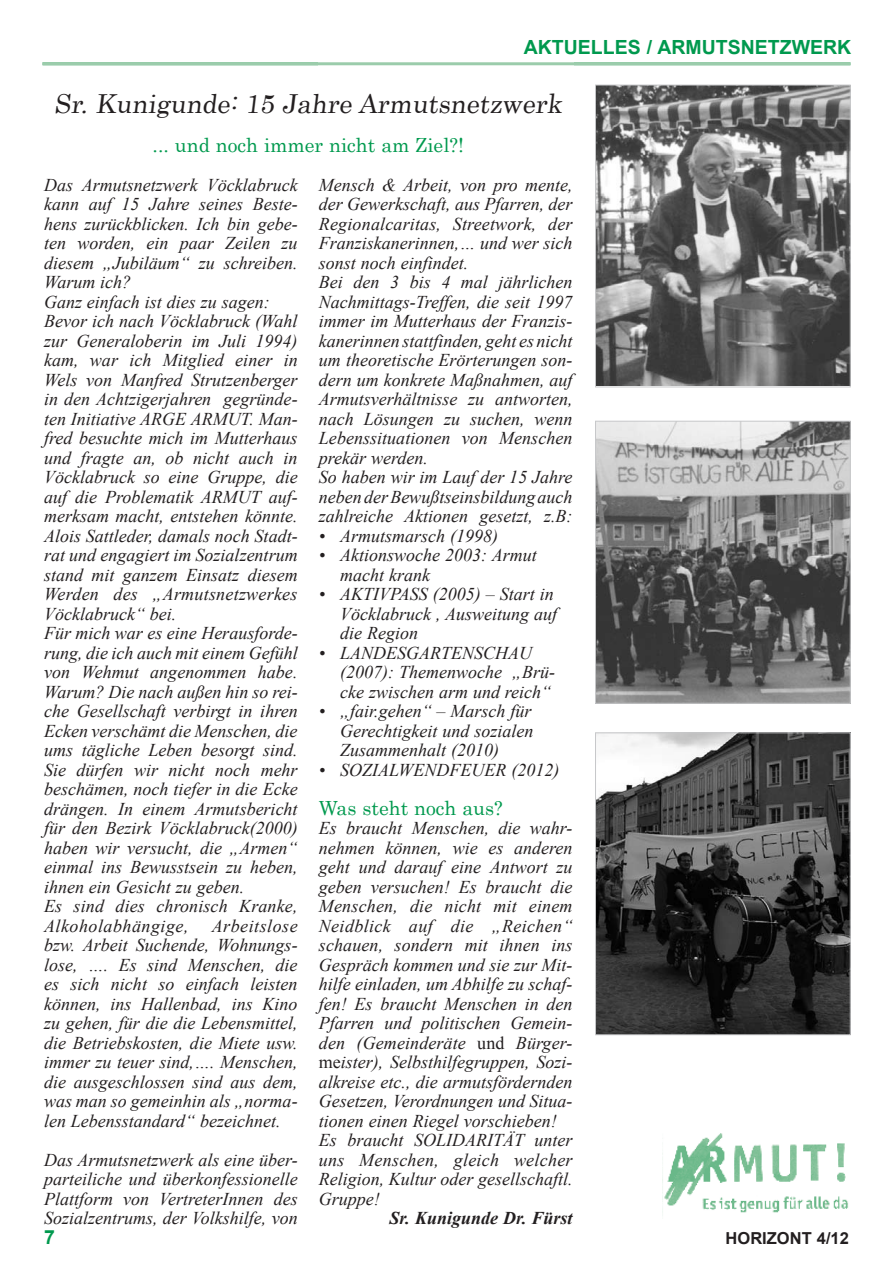
<style>
.page{position:relative;width:893px;height:1263px;background:#fff}
.page>*{position:absolute;margin:0;border:0;box-sizing:border-box;transform-origin:0 0}
.Überschrift{font:26.1px "Century";color:#231f20}
.Zwischenüberschrift{font:19.5px "Century";color:#00994e}
.Seitenrubrik{font:700 19.5px "Arial";color:#00994e}
.Seitenzahl{font:700 19.5px "Arial";color:#00994e}
.Text{font:italic 18px/19.5px "Times New Roman";color:#231f20;text-align:justify}
.Text_Aufzählung{font:italic 18px/19.5px "Times New Roman";color:#231f20}
.Text-2{font:italic 700 18px "Times New Roman";color:#231f20}
.Horizont-Seite{font:700 16.5px "Arial";color:#231f20}
.s1{font-style:normal}
</style>
<div class="page">
<hr style="left:43px;top:62px;width:807px;height:3px;background:#9bccab">
<img style="left:664px;top:1133px;width:184px;height:80px">
<img style="left:597px;top:87px;width:251px;height:298px">
<div style="left:595px;top:85px;width:255px;height:302px;border:1px solid #c7c8ca"></div>
<img style="left:597px;top:735px;width:251px;height:298px">
<div style="left:595px;top:733px;width:255px;height:302px;border:1px solid #c7c8ca"></div>
<img style="left:597px;top:423px;width:251px;height:278px">
<div style="left:595px;top:421px;width:255px;height:282px;border:1px solid #c7c8ca"></div>
<p class="Seitenrubrik" style="left:524px;top:34px;width:329px">AKTUELLES / ARMUTSNETZWERK</p>
<p class="Überschrift" style="left:54px;top:81px;width:514px">Sr. Kunigunde: 15 Jahre Armutsnetzwerk</p>
<p class="Zwischenüberschrift" style="left:153px;top:128px;width:313px">... und noch immer nicht am Ziel?!</p>
<p class="Text" style="left:44px;top:174px;width:255px">Das Armutsnetzwerk Vöcklabruck kann auf 15 Jahre seines Beste&shy;hens zurückblicken. Ich bin gebe&shy;ten worden, ein paar Zeilen zu diesem „Jubiläum“ zu schreiben.<br>Warum ich?</p>
<p class="Text" style="left:44px;top:291px;width:227px">Ganz einfach ist dies zu sagen:</p>
<p class="Text" style="left:44px;top:311px;width:255px">Bevor ich nach Vöcklabruck (Wahl zur Generaloberin im Juli 1994) kam, war ich Mitglied einer in Wels von Manfred Strutzenberger in den Achtzigerjahren gegründe&shy;ten Initiative ARGE ARMUT. Man&shy;fred besuchte mich im Mutterhaus und fragte an, ob nicht auch in Vöcklabruck so eine Gruppe, die auf die Problematik ARMUT auf&shy;merksam macht, entstehen könnte.<br>Alois Sattleder, damals noch Stadt&shy;rat und engagiert im Sozialzentrum stand mit ganzem Einsatz diesem Werden des „Armutsnetzwerkes Vöcklabruck“ bei.</p>
<p class="Text" style="left:44px;top:623px;width:255px">Für mich war es eine Herausforde&shy;rung, die ich auch mit einem Gefühl von Wehmut angenommen habe.<br>Warum? Die nach außen hin so rei&shy;che Gesellschaft verbirgt in ihren Ecken verschämt die Menschen, die ums tägliche Leben besorgt sind.<br>Sie dürfen wir nicht noch mehr beschämen, noch tiefer in die Ecke drängen. In einem Armutsbericht für den Bezirk Vöcklabruck(2000) haben wir versucht, die „Armen“ einmal ins Bewusstsein zu heben, ihnen ein Gesicht zu geben.</p>
<p class="Text" style="left:44px;top:896px;width:255px">Es sind dies chronisch Kranke,<br>Alkoholabhängige,</p>
<p class="Text" style="left:44px;top:915px;width:255px;text-indent:168px">Arbeitslose bzw. Arbeit Suchende, Wohnungs&shy;lose, …. Es sind Menschen, die es sich nicht so einfach leisten können, ins Hallenbad, ins Kino zu gehen, für die die Lebensmittel, die Betriebskosten, die Miete usw. immer zu teuer sind,…. Menschen, die ausgeschlossen sind aus dem, was man so gemeinhin als „norma&shy;len Lebensstandard“ bezeichnet.</p>
<p class="Text" style="left:44px;top:1149px;width:255px">Das Armutsnetzwerk als eine über&shy;parteiliche und überkonfessionelle Plattform von VertreterInnen des Sozialzentrums, der Volkshilfe, von</p>
<p class="Seitenzahl" style="left:44px;top:1224px;width:12px">7</p>
<p class="Text" style="left:319px;top:174px;width:255px">Mensch &amp; Arbeit, von pro mente, der Gewerkschaft, aus Pfarren, der Regionalcaritas, Streetwork, der Franziskanerinnen,… und wer sich sonst noch einfindet.</p>
<p class="Text" style="left:319px;top:272px;width:255px">Bei den 3 bis 4 mal jährlichen Nachmittags-Treffen, die seit 1997 immer im Mutterhaus der Franzis&shy;kanerinnen stattfinden, geht es nicht um theoretische Erörterungen son&shy;dern um konkrete Maßnahmen, auf Armutsverhältnisse zu antworten, nach Lösungen zu suchen, wenn Lebenssituationen von Menschen prekär werden.</p>
<p class="Text" style="left:319px;top:467px;width:255px">So haben wir im Lauf der 15 Jahre neben der Bewußtseinsbildung auch zahlreiche Aktionen gesetzt, z.B:</p>
<p class="Text_Aufzählung" style="left:319px;top:525px;width:181px">• Armutsmarsch (1998)</p>
<p class="Text_Aufzählung" style="left:340px;top:545px;width:198px;text-indent:-21px">• Aktionswoche 2003: Armut macht krank</p>
<p class="Text_Aufzählung" style="left:340px;top:584px;width:218px;text-indent:-21px">• AKTIVPASS (2005) – Start in<br>Vöcklabruck , Ausweitung auf die Region</p>
<p class="Text_Aufzählung" style="left:340px;top:642px;width:216px;text-indent:-21px">• LANDESGARTENSCHAU (2007): Themenwoche „Brü&shy;cke zwischen arm und reich“</p>
<p class="Text_Aufzählung" style="left:340px;top:701px;width:195px;text-align:justify;text-indent:-21px">• „fair.gehen“ – Marsch für Gerechtigkeit und sozialen Zusammenhalt (2010)</p>
<p class="Text_Aufzählung" style="left:319px;top:759px;width:242px">• SOZIALWENDFEUER (2012)</p>
<p class="Zwischenüberschrift" style="left:319px;top:791px;width:185px">Was steht noch aus?</p>
<p class="Text" style="left:319px;top:818px;width:255px">Es braucht Menschen, die wahr&shy;nehmen können, wie es anderen geht und darauf eine Antwort zu geben versuchen! Es braucht die Menschen, die nicht mit einem Neidblick auf die „Reichen“ schauen, sondern mit ihnen ins Gespräch kommen und sie zur Mit&shy;hilfe einladen, um Abhilfe zu schaf&shy;fen! Es braucht Menschen in den Pfarren und politischen Gemein&shy;den (Gemeinderäte <span class="s1">und</span> Bürger&shy;<span class="s1">me</span>ister), Selbsthilfegruppen, Sozi&shy;alkreise etc., die armutsfördernden Gesetzen, Verordnungen und Situa&shy;tionen einen Riegel vorschieben!</p>
<p class="Text" style="left:319px;top:1130px;width:255px">Es braucht SOLIDARITÄT unter uns Menschen, gleich welcher Religion, Kultur oder gesellschaftl.<br>Gruppe!</p>
<p class="Text-2" style="left:390px;top:1205px;width:184px">Sr. Kunigunde Dr. Fürst</p>
<p class="Horizont-Seite" style="left:726px;top:1227px;width:24px">HORIZONT</p>
<p class="Horizont-Seite" style="left:817px;top:1227px;width:34px">4/12</p>
</div>
